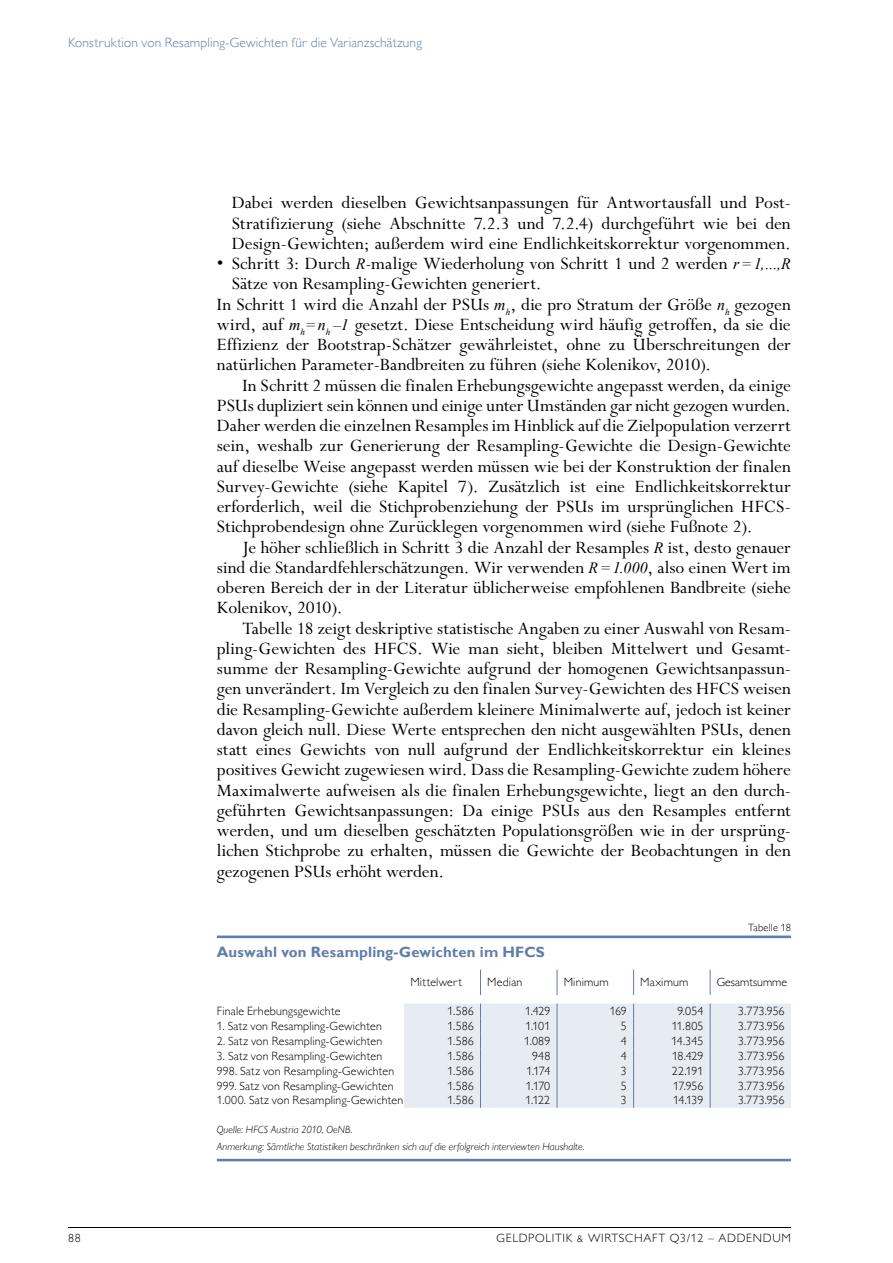
<style>
.page{position:relative;width:893px;height:1263px;background:#fff}
.page>*{position:absolute;margin:0;border:0;box-sizing:border-box;transform-origin:0 0}
.t1{font:19.5px/20.2px "Perpetua Std";color:#000;text-align:justify}
.t2{font:700 15px "Gill Sans MT Pro";letter-spacing:.01em;color:#607ea9}
.t3{font:300 13.5px "Gill Sans MT Pro";letter-spacing:.01em;color:#607ea9}
.t4{font:300 12px "Gill Sans MT Pro";letter-spacing:.01em;color:#000}
.t5{font:300 12px "Gill Sans MT Pro";letter-spacing:.06em;color:#000}
.t6{font:italic 300 10.5px/17px "Gill Sans MT Pro";letter-spacing:.005em;color:#000}
.t7{font:300 10.5px "Gill Sans MT Pro";color:#000}
.s1{font-family:"Times New Roman";font-style:italic;font-size:15.75px}
.s2{font-size:9.75px}
</style>
<div class="page">
<hr style="left:68px;top:1227px;width:723px;height:1px;background:#000">
<svg style="left:480px;top:969px;width:1px;height:26px"></svg>
<svg style="left:557px;top:969px;width:1px;height:26px"></svg>
<svg style="left:633px;top:969px;width:1px;height:26px"></svg>
<svg style="left:710px;top:969px;width:1px;height:26px"></svg>
<div style="left:404px;top:1003px;width:387px;height:105px;background:#e7ecf2"></div>
<hr style="left:217px;top:935px;width:574px;height:3px;background:#607ea9">
<hr style="left:217px;top:1159px;width:574px;height:2px;background:#607ea9">
<p class="t3" style="left:68px;top:35px;width:355px">Konstruktion von Resampling-Gewichten für die Varianzschätzung</p>
<p class="t1" style="left:232px;top:193px;width:561px">Dabei werden dieselben Gewichtsanpassungen für Antwortausfall und Post-Stratifizierung (siehe Abschnitte 7.2.3 und 7.2.4) durchgeführt wie bei den Design-Gewichten; außerdem wird eine Endlichkeitskorrektur vorgenommen.</p>
<p class="t1" style="left:217px;top:254px;width:576px">• Schritt 3: Durch <span class="s1">R</span>-malige Wiederholung von Schritt 1 und 2 werden <span class="s1">r=1,…,R</span></p>
<p class="t1" style="left:232px;top:274px;width:311px">Sätze von Resampling-Gewichten generiert.</p>
<p class="t1" style="left:217px;top:295px;width:576px">In Schritt 1 wird die Anzahl der PSUs <span class="s1">m</span><sub>h</sub>, die pro Stratum der Größe <span class="s1">n</span><sub>h</sub> gezogen</p>
<p class="t1" style="left:217px;top:315px;width:575px">wird, auf <span class="s1">m</span><sub>h</sub><span class="s1">=n</span><sub>h</sub> <span class="s1">–1</span> gesetzt. Diese Entscheidung wird häufig getroffen, da sie die</p>
<p class="t1" style="left:217px;top:335px;width:576px">Effizienz der Bootstrap-Schätzer gewährleistet, ohne zu Überschreitungen der</p>
<p class="t1" style="left:217px;top:355px;width:496px">natürlichen Parameter-Bandbreiten zu führen (siehe Kolenikov, 2010).</p>
<p class="t1" style="left:242px;top:376px;width:550px">In Schritt 2 müssen die finalen Erhebungsgewichte angepasst werden, da einige</p>
<p class="t1" style="left:217px;top:396px;width:576px">PSUs dupliziert sein können und einige unter Umständen gar nicht gezogen wurden.</p>
<p class="t1" style="left:217px;top:416px;width:576px">Daher werden die einzelnen Resamples im Hinblick auf die Zielpopulation verzerrt</p>
<p class="t1" style="left:217px;top:436px;width:576px">sein, weshalb zur Generierung der Resampling-Gewichte die Design-Gewichte</p>
<p class="t1" style="left:217px;top:457px;width:576px">auf dieselbe Weise angepasst werden müssen wie bei der Konstruktion der finalen</p>
<p class="t1" style="left:217px;top:477px;width:576px">Survey-Gewichte (siehe Kapitel 7). Zusätzlich ist eine Endlichkeitskorrektur</p>
<p class="t1" style="left:217px;top:497px;width:576px">erforderlich, weil die Stichprobenziehung der PSUs im ursprünglichen HFCS-</p>
<p class="t1" style="left:217px;top:517px;width:537px">Stichprobendesign ohne Zurücklegen vorgenommen wird (siehe Fußnote 2).</p>
<p class="t1" style="left:242px;top:537px;width:550px">Je höher schließlich in Schritt 3 die Anzahl der Resamples <span class="s1">R</span> ist, desto genauer</p>
<p class="t1" style="left:217px;top:558px;width:576px">sind die Standardfehlerschätzungen. Wir verwenden <span class="s1">R=1.000</span>, also einen Wert im</p>
<p class="t1" style="left:217px;top:578px;width:576px">oberen Bereich der in der Literatur üblicherweise empfohlenen Bandbreite (siehe</p>
<p class="t1" style="left:217px;top:598px;width:127px">Kolenikov, 2010).</p>
<p class="t1" style="left:242px;top:619px;width:550px">Tabelle 18 zeigt deskriptive statistische Angaben zu einer Auswahl von Resam-</p>
<p class="t1" style="left:217px;top:639px;width:576px">pling-Gewichten des HFCS. Wie man sieht, bleiben Mittelwert und Gesamt-</p>
<p class="t1" style="left:217px;top:659px;width:576px">summe der Resampling-Gewichte aufgrund der homogenen Gewichtsanpassun-</p>
<p class="t1" style="left:217px;top:679px;width:576px">gen unverändert. Im Vergleich zu den finalen Survey-Gewichten des HFCS weisen</p>
<p class="t1" style="left:217px;top:700px;width:576px">die Resampling-Gewichte außerdem kleinere Minimalwerte auf, jedoch ist keiner</p>
<p class="t1" style="left:217px;top:720px;width:576px">davon gleich null. Diese Werte entsprechen den nicht ausgewählten PSUs, denen</p>
<p class="t1" style="left:217px;top:740px;width:576px">statt eines Gewichts von null aufgrund der Endlichkeitskorrektur ein kleines</p>
<p class="t1" style="left:217px;top:760px;width:576px">positives Gewicht zugewiesen wird. Dass die Resampling-Gewichte zudem höhere</p>
<p class="t1" style="left:217px;top:780px;width:576px">Maximalwerte aufweisen als die finalen Erhebungsgewichte, liegt an den durch-</p>
<p class="t1" style="left:217px;top:801px;width:576px">geführten Gewichtsanpassungen: Da einige PSUs aus den Resamples entfernt</p>
<p class="t1" style="left:217px;top:821px;width:573px">werden, und um dieselben geschätzten Populationsgrößen wie in der ursprüng-</p>
<p class="t1" style="left:217px;top:841px;width:576px">lichen Stichprobe zu erhalten, müssen die Gewichte der Beobachtungen in den</p>
<p class="t1" style="left:217px;top:861px;width:229px">gezogenen PSUs erhöht werden.</p>
<p class="t7" style="left:748px;top:921px;width:44px">Tabelle 18</p>
<p class="t2" style="left:217px;top:942px;width:330px">Auswahl von Resampling-Gewichten im HFCS</p>
<p class="t4" style="left:410px;top:975px;width:54px">M ittelwert</p>
<p class="t4" style="left:487px;top:975px;width:37px">Median</p>
<p class="t4" style="left:564px;top:975px;width:47px">Minimum</p>
<p class="t4" style="left:640px;top:975px;width:50px">Maximum</p>
<p class="t4" style="left:717px;top:975px;width:72px">Gesamtsumme</p>
<p class="t4" style="left:217px;top:1004px;width:125px">Finale Erhebungsgewichte</p>
<p class="t4" style="left:448px;top:1004px;width:28px">1.586</p>
<p class="t4" style="left:525px;top:1004px;width:27px">1.429</p>
<p class="t4" style="left:610px;top:1004px;width:19px">169</p>
<p class="t4" style="left:677px;top:1004px;width:27px">9.054</p>
<p class="t4" style="left:738px;top:1004px;width:48px">3.773.956</p>
<p class="t4" style="left:217px;top:1019px;width:166px">1. Satz von Resampling-Gewichten</p>
<p class="t4" style="left:448px;top:1019px;width:28px">1.586</p>
<p class="t4" style="left:525px;top:1019px;width:26px">1.101</p>
<p class="t4" style="left:621px;top:1019px;width:7px">5</p>
<p class="t4" style="left:672px;top:1019px;width:33px">11.805</p>
<p class="t4" style="left:738px;top:1019px;width:48px">3.773.956</p>
<p class="t4" style="left:217px;top:1034px;width:167px">2. Satz von Resampling-Gewichten</p>
<p class="t4" style="left:448px;top:1034px;width:28px">1.586</p>
<p class="t4" style="left:524px;top:1034px;width:28px">1.089</p>
<p class="t4" style="left:621px;top:1034px;width:7px">4</p>
<p class="t4" style="left:671px;top:1034px;width:33px">14.345</p>
<p class="t4" style="left:738px;top:1034px;width:48px">3.773.956</p>
<p class="t4" style="left:217px;top:1048px;width:167px">3. Satz von Resampling-Gewichten</p>
<p class="t4" style="left:448px;top:1048px;width:28px">1.586</p>
<p class="t4" style="left:532px;top:1048px;width:20px">948</p>
<p class="t4" style="left:621px;top:1048px;width:7px">4</p>
<p class="t4" style="left:672px;top:1048px;width:33px">18.429</p>
<p class="t4" style="left:738px;top:1048px;width:48px">3.773.956</p>
<p class="t4" style="left:217px;top:1063px;width:179px">998. Satz von Resampling-Gewichten</p>
<p class="t4" style="left:448px;top:1063px;width:28px">1.586</p>
<p class="t4" style="left:526px;top:1063px;width:25px">1.174</p>
<p class="t4" style="left:621px;top:1063px;width:7px">3</p>
<p class="t4" style="left:672px;top:1063px;width:33px">22.191</p>
<p class="t4" style="left:738px;top:1063px;width:48px">3.773.956</p>
<p class="t4" style="left:217px;top:1078px;width:178px">999. Satz von Resampling-Gewichten</p>
<p class="t4" style="left:448px;top:1078px;width:28px">1.586</p>
<p class="t4" style="left:526px;top:1078px;width:26px">1.170</p>
<p class="t4" style="left:621px;top:1078px;width:7px">5</p>
<p class="t4" style="left:673px;top:1078px;width:32px">17.956</p>
<p class="t4" style="left:738px;top:1078px;width:48px">3.773.956</p>
<p class="t4" style="left:217px;top:1093px;width:188px">1.000. Satz von Resampling-Gewichten</p>
<p class="t4" style="left:448px;top:1093px;width:28px">1.586</p>
<p class="t4" style="left:525px;top:1093px;width:26px">1.122</p>
<p class="t4" style="left:621px;top:1093px;width:7px">3</p>
<p class="t4" style="left:673px;top:1093px;width:32px">14.139</p>
<p class="t4" style="left:738px;top:1093px;width:48px">3.773.956</p>
<p class="t6" style="left:217px;top:1121px;width:369px">Quelle: HFCS Austria 2010, OeNB.<br>Anmerkung: Sämtliche Statistiken beschränken sich auf die erfolgreich interviewten Haushalte.</p>
<p class="t4" style="left:68px;top:1231px;width:14px">88</p>
<p class="t5" style="left:497px;top:1231px;width:296px">Geldpolitik <span class="s2">&amp;</span> Wirtschaft Q3/12 – addendum</p>
</div>
